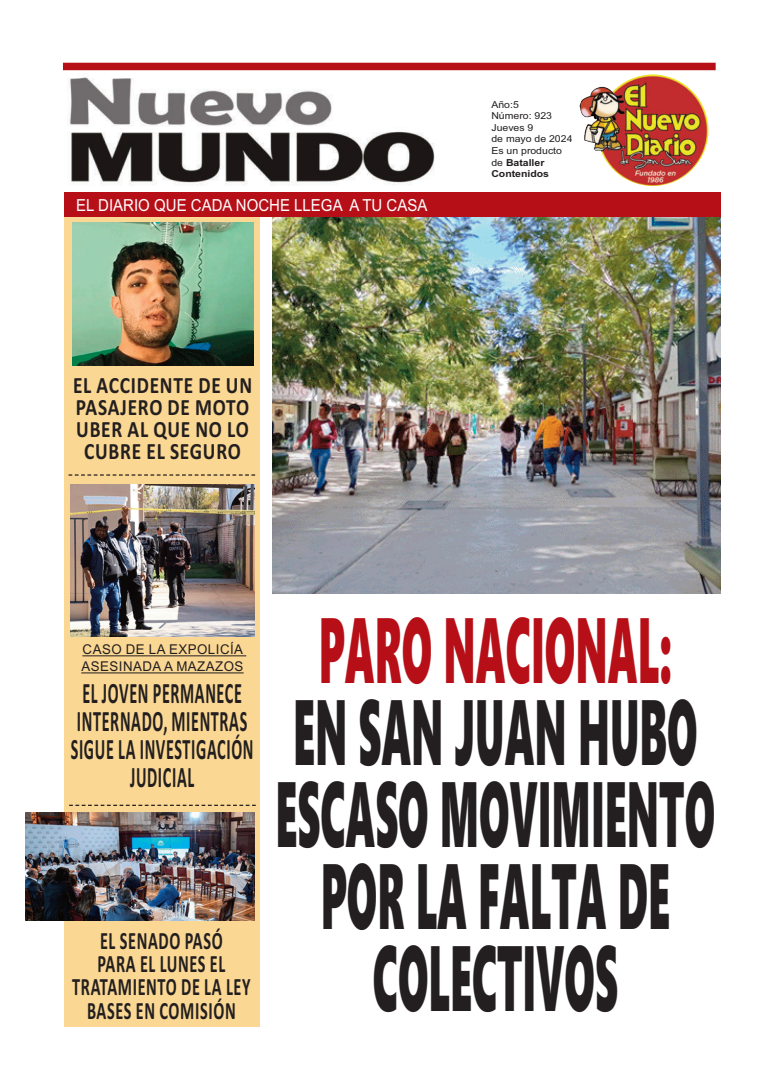
<style>
.page{position:relative;width:780px;height:1088px;background:#fff}
.page>*{position:absolute;margin:0;border:0;box-sizing:border-box;transform-origin:0 0}
.t1{font:45.25px/82px "Segoe UI Black";color:#231f20;text-align:center;scale:.43 1}
.t2{font:45.25px "Segoe UI Black";color:#b70f17;scale:.43 1}
.t3{font:700 14.5px/28px "Calibri";letter-spacing:.08em;color:#231f20;text-align:center;scale:.54 1}
.t4{font:700 12.25px/23.1px "Calibri";letter-spacing:.08em;color:#231f20;text-align:center;scale:.65 1}
.t5{font:700 11.38px/22px "Calibri";letter-spacing:.08em;color:#231f20;text-align:center;scale:.83 1}
.t6{font:8.12px "Arial";color:#fff;scale:.9 1}
.t7{font:6.62px "Arial";letter-spacing:.07em;color:#231f20}
.t8{font:4.75px "Arial";color:#231f20;scale:1.09 1}
.t9{font:700 4.75px "Arial";color:#231f20;scale:1.09 1}
.s1{font-weight:400}
</style>
<div class="page">
<img style="left:272px;top:217px;width:448px;height:376px">
<img style="left:69px;top:77px;width:366px;height:109px">
<div style="left:63px;top:63px;width:652px;height:7px;background:#b70f17"></div>
<div style="left:64px;top:206px;width:196px;height:821px;background:#fad793"></div>
<div style="left:64px;top:192px;width:656px;height:24px;background:#b70f17"></div>
<img style="left:579px;top:74px;width:129px;height:112px">
<hr style="left:82px;top:655px;width:164px;height:1px;background:#231f20">
<hr style="left:81px;top:672px;width:163px;height:1px;background:#231f20">
<img style="left:72px;top:222px;width:182px;height:143px">
<img style="left:70px;top:484px;width:184px;height:152px">
<img style="left:26px;top:813px;width:228px;height:107px">
<svg style="left:69px;top:474px;width:186px;height:2px"></svg>
<svg style="left:69px;top:805px;width:187px;height:1px"></svg>
<p class="t6" style="left:76px;top:203px;width:392px">EL DIARIO QUE CADA NOCHE LLEGA A TU CASA</p>
<p class="t8" style="left:491px;top:103px;width:27px">Año:5</p>
<p class="t8" style="left:491px;top:115px;width:57px">Número: 923</p>
<p class="t8" style="left:491px;top:126px;width:40px">Jueves 9</p>
<p class="t8" style="left:491px;top:138px;width:76px">de mayo de 2024</p>
<p class="t8" style="left:491px;top:150px;width:66px">Es un producto</p>
<p class="t9" style="left:491px;top:161px;width:50px"><span class="s1">de</span> Bataller</p>
<p class="t9" style="left:491px;top:173px;width:54px">Contenidos</p>
<p class="t5" style="left:73px;top:378px;width:217px">EL ACCIDENTE DE UN<br>PASAJERO DE MOTO<br>UBER AL QUE NO LO<br>CUBRE EL SEGURO</p>
<p class="t7" style="left:83px;top:648px;width:162px">CASO DE LA EXPOLICÍA</p>
<p class="t7" style="left:81px;top:665px;width:163px">ASESINADA A MAZAZOS</p>
<p class="t3" style="left:71px;top:684px;width:340px">EL JOVEN PERMANECE<br>INTERNADO, MIENTRAS<br>SIGUE LA INVESTIGACIÓN<br>JUDICIAL</p>
<p class="t4" style="left:72px;top:933px;width:276px">EL SENADO PASÓ<br>PARA EL LUNES EL<br>TRATAMIENTO DE LA LEY<br>BASES EN COMISIÓN</p>
<h1 class="t2" style="left:318px;top:641px;width:823px">PARO NACIONAL:</h1>
<h1 class="t1" style="left:275px;top:708px;width:1023px">EN SAN JUAN HUBO<br>ESCASO MOVIMIENTO<br>POR LA FALTA DE<br>COLECTIVOS</h1>
</div>
